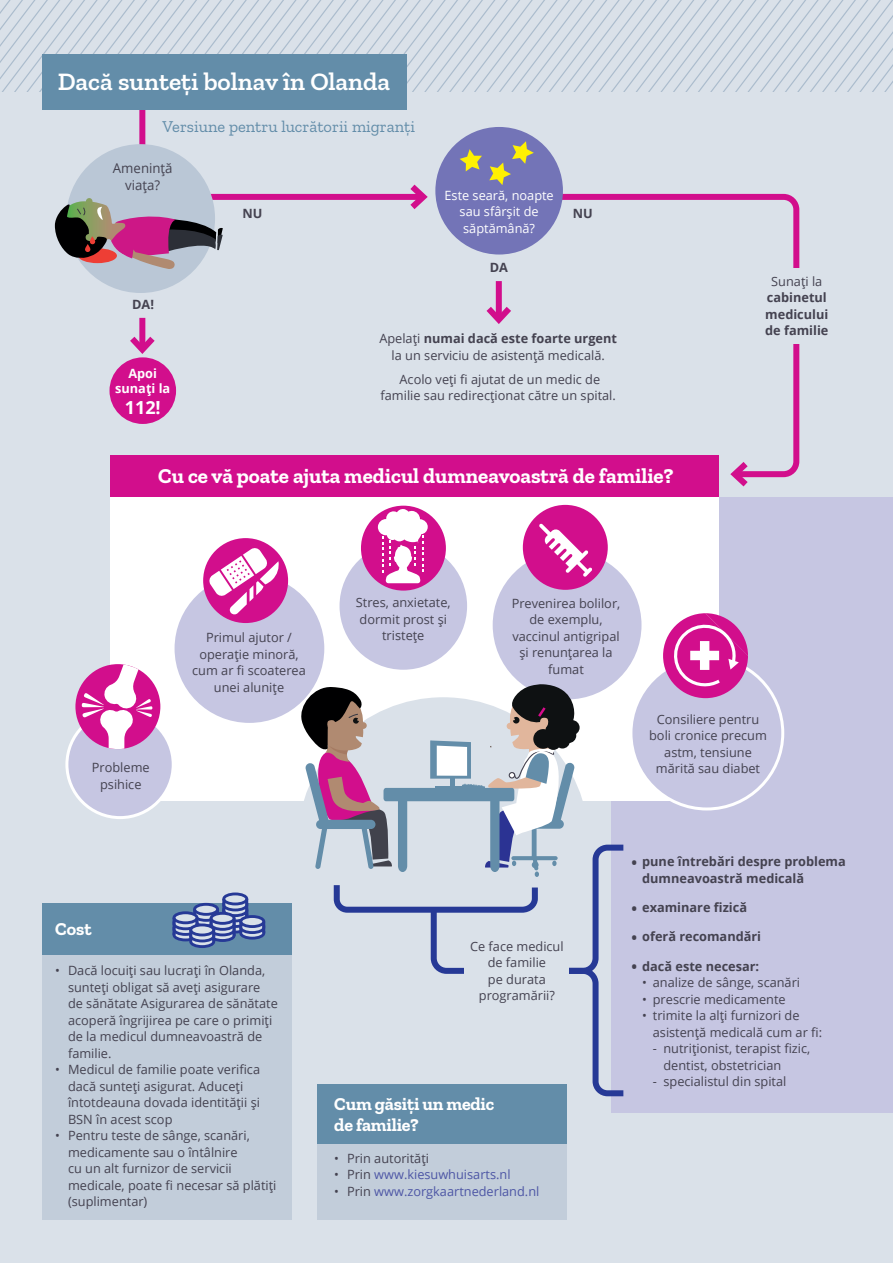
<style>
.page{position:relative;width:893px;height:1263px;background:#dae1e9}
.page>*{position:absolute;margin:0;border:0;box-sizing:border-box;transform-origin:0 0}
.t1{font:600 25.5px "Zilla Slab";color:#fff}
.t2{font:700 21px "Zilla Slab";color:#fff}
.Kopje{font:700 18px/21px "Zilla Slab";letter-spacing:-.01em;color:#fff}
.Brood{font:700 18px "Open Sans";color:#fff}
.t3{font:16.5px "Zilla Slab";color:#638da9}
.Brood-2{font:13.5px/16.5px "Open Sans";color:#444250;text-align:center}
.opsomming{font:12.75px/16.5px "Open Sans";color:#444250}
.Brood-3{font:12.75px/16.5px "Open Sans";color:#444250;text-align:center}
.opsomming-2{font:700 12.75px/16.5px "Open Sans";color:#444250}
.Brood-4{font:700 12.75px/16.5px "Open Sans";color:#444250;text-align:center}
.opsomming-3{font:12.75px "Open Sans";color:#4d56a5}
.Brood-5{font:12.75px/16.5px "Open Sans";color:#fff;text-align:center}
.Brood-6{font:700 12.75px/15px "Open Sans";color:#fff;text-align:center}
.s1{font-weight:400}
.s2{color:#444250}
.s3{font-size:15px}
</style>
<div class="page">
<svg style="left:0;top:0;width:893px;height:91px"></svg>
<div style="left:208px;top:194px;width:215px;height:6px;background:#d20e8c"></div>
<svg style="left:404px;top:184px;width:24px;height:25px"></svg>
<div style="left:139px;top:318px;width:6px;height:32px;background:#d20e8c"></div>
<svg style="left:130px;top:330px;width:25px;height:24px"></svg>
<div style="left:139px;top:79px;width:6px;height:81px;background:#d20e8c"></div>
<div style="left:66px;top:144px;width:149px;height:149px;background:#bac7d6;border-radius:50%"></div>
<div style="left:496px;top:281px;width:6px;height:39px;background:#d20e8c"></div>
<svg style="left:486px;top:300px;width:25px;height:24px"></svg>
<svg style="left:549px;top:193px;width:251px;height:285px"></svg>
<svg style="left:726px;top:456px;width:28px;height:31px"></svg>
<div style="left:612px;top:497px;width:281px;height:616px;background:#c6c6e2"></div>
<div style="left:111px;top:459px;width:608px;height:342px;background:#fff"></div>
<div style="left:109px;top:357px;width:67px;height:67px;background:#d20e8c;border-radius:50%"></div>
<div style="left:111px;top:455px;width:608px;height:42px;background:#d20e8c"></div>
<div style="left:493px;top:551px;width:148px;height:148px;background:#c6c6e2;border-radius:50%"></div>
<div style="left:175px;top:574px;width:149px;height:149px;background:#c6c6e2;border-radius:50%"></div>
<div style="left:67px;top:711px;width:106px;height:107px;background:#c6c6e2;border-radius:50%"></div>
<div style="left:65px;top:710px;width:110px;height:109px;border:3px solid #fff;border-radius:50%"></div>
<div style="left:435px;top:127px;width:128px;height:128px;background:#7374b7;border-radius:50%"></div>
<div style="left:43px;top:951px;width:249px;height:269px;background:#c2cdda"></div>
<div style="left:43px;top:904px;width:249px;height:51px;background:#638da9"></div>
<div style="left:222px;top:892px;width:26px;height:13px;border:3px solid #263996;border-radius:50%"></div>
<hr style="left:245px;top:899px;width:3px;height:19px;background:#263996">
<hr style="left:222px;top:899px;width:3px;height:19px;background:#263996">
<svg style="left:171px;top:900px;width:96px;height:48px"></svg>
<div style="left:43px;top:54px;width:363px;height:55px;background:#638da9"></div>
<svg style="left:460px;top:149px;width:22px;height:22px"></svg>
<svg style="left:489px;top:141px;width:45px;height:44px"></svg>
<svg style="left:55px;top:198px;width:168px;height:71px"></svg>
<svg style="left:90px;top:236px;width:5px;height:8px"></svg>
<svg style="left:85px;top:244px;width:5px;height:8px"></svg>
<svg style="left:298px;top:684px;width:326px;height:415px"></svg>
<div style="left:465px;top:937px;width:104px;height:67px;background:#dae1e9"></div>
<div style="left:317px;top:1100px;width:250px;height:120px;background:#c2cdda"></div>
<div style="left:317px;top:1084px;width:250px;height:60px;background:#638da9"></div>
<div style="left:203px;top:538px;width:85px;height:85px;background:#d20e8c;border-radius:50%"></div>
<svg style="left:208px;top:547px;width:71px;height:68px"></svg>
<div style="left:340px;top:542px;width:127px;height:128px;background:#c6c6e2;border-radius:50%"></div>
<div style="left:361px;top:506px;width:85px;height:85px;background:#d20e8c;border-radius:50%"></div>
<svg style="left:378px;top:509px;width:50px;height:74px"></svg>
<div style="left:523px;top:505px;width:85px;height:85px;background:#d20e8c;border-radius:50%"></div>
<svg style="left:539px;top:524px;width:53px;height:53px"></svg>
<div style="left:631px;top:657px;width:152px;height:152px;background:#c6c6e2;border-radius:50%"></div>
<svg style="left:663px;top:613px;width:85px;height:85px"></svg>
<div style="left:75px;top:664px;width:85px;height:85px;background:#d20e8c;border-radius:50%"></div>
<svg style="left:82px;top:664px;width:71px;height:85px"></svg>
<div style="left:765px;top:268px;width:63px;height:75px;background:#dae1e9"></div>
<p class="t1" style="left:58px;top:67px;width:334px">Dacă sunteți bolnav în Olanda</p>
<p class="t3" style="left:163px;top:117px;width:254px">Versiune pentru lucrătorii migranți</p>
<p class="Brood-2" style="left:113px;top:159px;width:61px">Amenință viața?</p>
<p class="Brood-4" style="left:132px;top:296px;width:23px">DA!</p>
<p class="Brood-6" style="left:115px;top:366px;width:57px">Apoi sunați la</p>
<p class="Brood" style="left:125px;top:395px;width:37px">112!</p>
<p class="Brood-5" style="left:444px;top:186px;width:111px">Este seară, noapte sau sfârșit de săptămână?</p>
<p class="Brood-4" style="left:242px;top:205px;width:22px">NU</p>
<p class="Brood-4" style="left:573px;top:205px;width:22px">NU</p>
<p class="Brood-4" style="left:490px;top:259px;width:20px">DA</p>
<p class="Brood-4" style="left:379px;top:330px;width:239px"><span class="s1">Apelați</span> numai dacă este foarte urgent</p>
<p class="Brood-3" style="left:392px;top:347px;width:215px">la un serviciu de asistență medicală.</p>
<p class="Brood-3" style="left:381px;top:371px;width:237px">Acolo veți fi ajutat de un medic de familie sau redirecționat către un spital.</p>
<p class="t2" style="left:158px;top:464px;width:517px">Cu ce vă poate ajuta medicul dumneavoastră de familie?</p>
<p class="Brood-3" style="left:192px;top:629px;width:115px">Primul ajutor / operație minoră, cum ar fi scoaterea unei alunițe</p>
<p class="Brood-3" style="left:356px;top:594px;width:96px">Stres, anxietate, dormit prost și tristețe</p>
<p class="Brood-3" style="left:512px;top:594px;width:110px">Prevenirea bolilor, de exemplu, vaccinul antigripal și renunțarea la fumat</p>
<p class="Brood-4" style="left:765px;top:273px;width:65px"><span class="s1">Sunați la </span>cabinetul medicului de familie</p>
<p class="Brood-3" style="left:92px;top:759px;width:59px">Probleme psihice</p>
<p class="Kopje" style="left:55px;top:918px;width:38px">Cost</p>
<p class="opsomming" style="left:68px;top:962px;width:211px;text-indent:-13px">• Dacă locuiți sau lucrați în Olanda, sunteți obligat să aveți asigurare de sănătate Asigurarea de sănătate acoperă îngrijirea pe care o primiți de la medicul dumneavoastră de familie.</p>
<p class="opsomming" style="left:68px;top:1061px;width:194px;text-indent:-13px">• Medicul de familie poate verifica dacă sunteți asigurat. Aduceți întotdeauna dovada identității și<br>BSN în acest scop</p>
<p class="opsomming" style="left:68px;top:1127px;width:210px;text-indent:-13px">• Pentru teste de sânge, scanări, medicamente sau o întâlnire<br>cu un alt furnizor de servicii medicale, poate fi necesar să plătiți (suplimentar)</p>
<p class="Brood-3" style="left:470px;top:937px;width:95px">Ce face medicul de familie<br>pe durata programării?</p>
<p class="Kopje" style="left:334px;top:1093px;width:162px">Cum găsiți un medic de familie?</p>
<p class="opsomming" style="left:334px;top:1149px;width:96px">• Prin autorități</p>
<p class="opsomming-3" style="left:334px;top:1166px;width:178px"><span class="s2">• Prin</span> www.kiesuwhuisarts.nl</p>
<p class="opsomming-3" style="left:334px;top:1182px;width:207px"><span class="s2">• Prin</span> www.zorgkaartnederland.nl</p>
<p class="Brood-3" style="left:649px;top:711px;width:119px">Consiliere pentru boli cronice precum astm, tensiune mărită sau diabet</p>
<p class="opsomming-2" style="left:642px;top:853px;width:205px;text-indent:-11px"><span class="s3">•</span> pune întrebări despre problema dumneavoastră medicală</p>
<p class="opsomming-2" style="left:632px;top:899px;width:117px"><span class="s3">•</span> examinare fizică</p>
<p class="opsomming-2" style="left:632px;top:928px;width:131px"><span class="s3">•</span> oferă recomandări</p>
<p class="opsomming-2" style="left:632px;top:957px;width:129px"><span class="s3">•</span> dacă este necesar:</p>
<p class="opsomming" style="left:642px;top:974px;width:159px">• analize de sânge, scanări</p>
<p class="opsomming" style="left:642px;top:990px;width:145px">• prescrie medicamente</p>
<p class="opsomming" style="left:653px;top:1007px;width:171px;text-indent:-11px">• trimite la alți furnizori de asistență medicală cum ar fi:</p>
<p class="opsomming" style="left:663px;top:1040px;width:148px;text-indent:-11px">- nutriționist, terapist fizic, dentist, obstetrician</p>
<p class="opsomming" style="left:653px;top:1073px;width:135px">- specialistul din spital</p>
</div>
